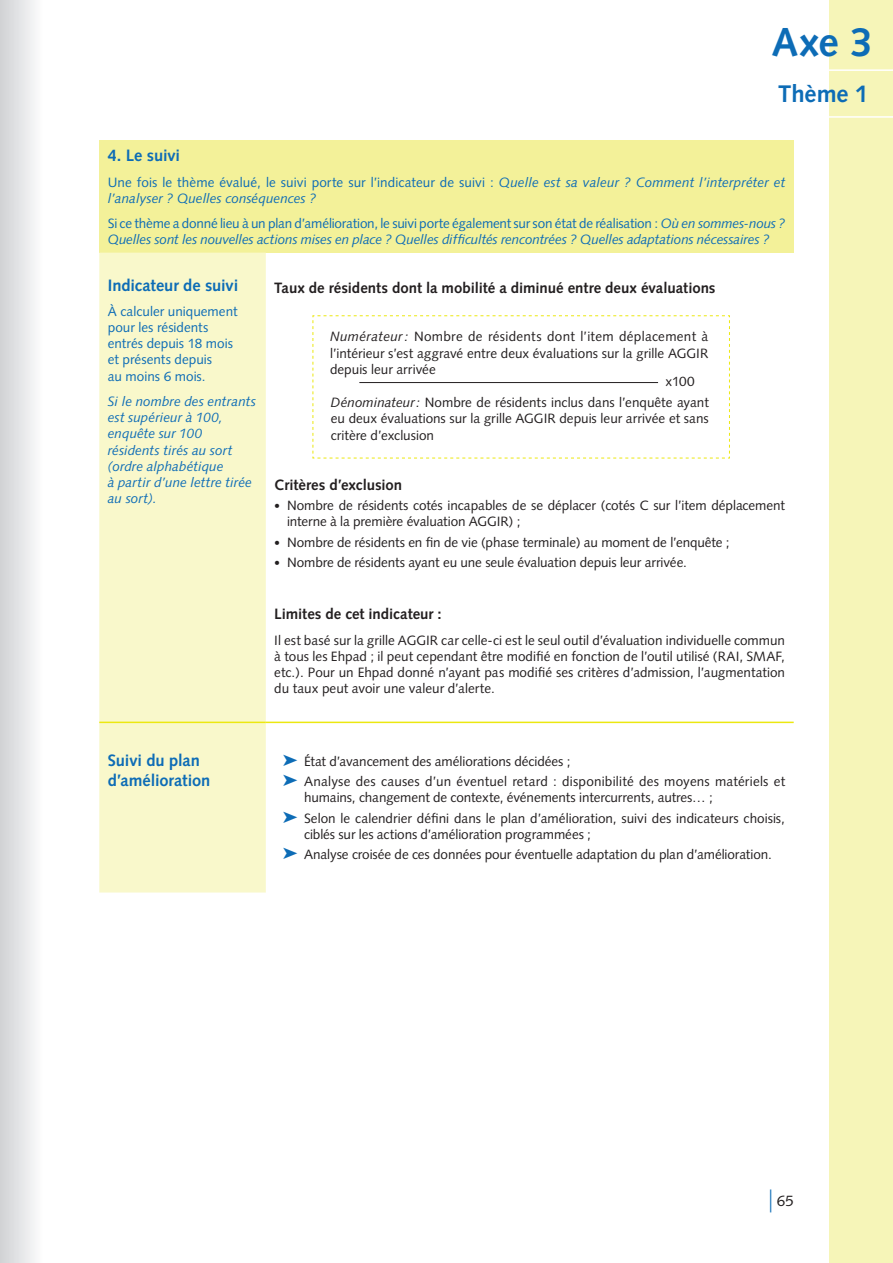
<style>
.page{position:relative;width:893px;height:1263px;background:#fff}
.page>*{position:absolute;margin:0;border:0;box-sizing:border-box;transform-origin:0 0}
.AXE_onglet{font:700 40.5px "Syntax";color:#0d6cb6}
.Thème_1{font:700 24px "Syntax";letter-spacing:-.005em;color:#0d6cb6}
.Axe_Titre_colonne_ga{font:700 16.5px/19.8px "Syntax";letter-spacing:-.01em;color:#0d6cb6}
.Axe_Bold{font:700 15px "Syntax";color:#231f20}
.texte_courant{font:15px "Syntax";color:#231f20}
.Axe_texte{font:13.5px/16.2px "Syntax";color:#231f20;text-align:justify}
.Axe_énumération_flèc{font:13.5px/16.2px "Syntax";letter-spacing:-.005em;color:#231f20}
.Axe_sous-titre{font:italic 13.5px/16.2px "Syntax";letter-spacing:-.01em;color:#0d6cb6}
.Axe_énumération_puce{font:13.5px/16.2px "Syntax";letter-spacing:-.005em;color:#231f20}
.Axe_texte_colonne_ga{font:italic 13.5px/16.2px "Syntax";color:#0d6cb6}
.Axe_texte_colonne_ga-2{font:13.5px/16.2px "Syntax";color:#0d6cb6}
.s1{font-style:normal}
.s2{font-style:italic}
.s3{font-size:12px}
.s4{color:#0d6cb6}
.s5{font-size:30px;color:#0d6cb6}
</style>
<div class="page">
<div style="left:829px;top:0;width:64px;height:1263px;background:#f6f5b8"></div>
<hr style="left:794px;top:116px;width:99px;height:2px;background:#fff">
<hr style="left:794px;top:69px;width:99px;height:2px;background:#fff">
<svg style="left:312px;top:315px;width:418px;height:144px"></svg>
<div style="left:99px;top:140px;width:695px;height:113px;background:#f3f199"></div>
<div style="left:99px;top:253px;width:167px;height:639px;background:#f9f8cb"></div>
<hr style="left:99px;top:722px;width:167px;height:1px;background:#ece810">
<hr style="left:266px;top:722px;width:528px;height:1px;background:#ece810">
<hr style="left:359px;top:382px;width:299px;height:1px;background:#231f20">
<div style="left:0;top:0;width:43px;height:1263px;background:linear-gradient(to right,#d0d1d4,#fdfdfd)"></div>
<p class="AXE_onglet" style="left:771px;top:19px;width:103px">Axe 3</p>
<p class="Thème_1" style="left:778px;top:80px;width:92px">Thème 1</p>
<p class="Axe_Titre_colonne_ga" style="left:108px;top:146px;width:74px">4. Le suivi</p>
<p class="Axe_sous-titre" style="left:108px;top:174px;width:679px"><span class="s1">Une fois le thème évalué, le suivi porte sur l’indicateur de suivi :</span> Quelle est sa valeur ? Comment l’interpréter et l’analyser ? Quelles conséquences ?</p>
<p class="Axe_sous-titre" style="left:108px;top:215px;width:679px"><span class="s1">Si ce thème a donné lieu à un plan d’amélioration, le suivi porte également sur son état de réalisation :</span> Où en sommes-nous ?<br>Quelles sont les nouvelles actions mises en place ? Quelles difficultés rencontrées ? Quelles adaptations nécessaires ?</p>
<p class="Axe_Titre_colonne_ga" style="left:108px;top:275px;width:132px">Indicateur de suivi</p>
<p class="Axe_texte_colonne_ga-2" style="left:108px;top:303px;width:131px">À calculer uniquement pour les résidents entrés depuis 18 mois et présents depuis<br>au moins 6 mois.</p>
<p class="Axe_texte_colonne_ga" style="left:108px;top:393px;width:150px">Si le nombre des entrants est supérieur à 100, enquête sur 100 résidents tirés au sort (ordre alphabétique<br>à partir d’une lettre tirée au sort).</p>
<p class="Axe_Bold" style="left:274px;top:279px;width:443px">Taux de résidents dont la mobilité a diminué entre deux évaluations</p>
<p class="Axe_texte" style="left:330px;top:329px;width:380px"><span class="s2">Numérateur:</span> Nombre de résidents dont l’item déplacement à l’intérieur s’est aggravé entre deux évaluations sur la grille AGGIR depuis leur arrivée</p>
<p class="Axe_texte" style="left:331px;top:394px;width:380px"><span class="s2">Dénominateur:</span> Nombre de résidents inclus dans l’enquête ayant eu deux évaluations sur la grille AGGIR depuis leur arrivée et sans critère d’exclusion</p>
<p class="Axe_texte" style="left:665px;top:373px;width:31px">x100</p>
<p class="Axe_Bold" style="left:274px;top:476px;width:129px">Critères d’exclusion</p>
<p class="Axe_énumération_puce" style="left:287px;top:497px;width:499px;text-indent:-13px"><span class="s3">•</span> Nombre de résidents cotés incapables de se déplacer (cotés C sur l’item déplacement interne à la première évaluation AGGIR) ;</p>
<p class="Axe_énumération_puce" style="left:274px;top:534px;width:457px"><span class="s3">•</span> Nombre de résidents en fin de vie (phase terminale) au moment de l’enquête ;</p>
<p class="Axe_énumération_puce" style="left:274px;top:554px;width:414px"><span class="s3">•</span> Nombre de résidents ayant eu une seule évaluation depuis leur arrivée.</p>
<p class="Axe_Bold" style="left:274px;top:606px;width:169px">Limites de cet indicateur :</p>
<p class="Axe_texte" style="left:274px;top:632px;width:512px">Il est basé sur la grille AGGIR car celle-ci est le seul outil d’évaluation individuelle commun à tous les Ehpad ; il peut cependant être modifié en fonction de l’outil utilisé (RAI, SMAF, etc.). Pour un Ehpad donné n’ayant pas modifié ses critères d’admission, l’augmentation du taux peut avoir une valeur d’alerte.</p>
<p class="Axe_Titre_colonne_ga" style="left:108px;top:750px;width:104px">Suivi du plan d’amélioration</p>
<p class="Axe_énumération_flèc" style="left:283px;top:753px;width:289px"><span class="s4">➤</span> État d’avancement des améliorations décidées ;</p>
<p class="Axe_énumération_flèc" style="left:304px;top:773px;width:483px;text-indent:-21px"><span class="s4">➤</span> Analyse des causes d’un éventuel retard : disponibilité des moyens matériels et humains, changement de contexte, événements intercurrents, autres… ;</p>
<p class="Axe_énumération_flèc" style="left:304px;top:810px;width:482px;text-indent:-21px"><span class="s4">➤</span> Selon le calendrier défini dans le plan d’amélioration, suivi des indicateurs choisis, ciblés sur les actions d’amélioration programmées ;</p>
<p class="Axe_énumération_flèc" style="left:283px;top:847px;width:490px"><span class="s4">➤</span> Analyse croisée de ces données pour éventuelle adaptation du plan d’amélioration.</p>
<p class="texte_courant" style="left:769px;top:1192px;width:26px"><span class="s5">|</span> 65</p>
</div>
